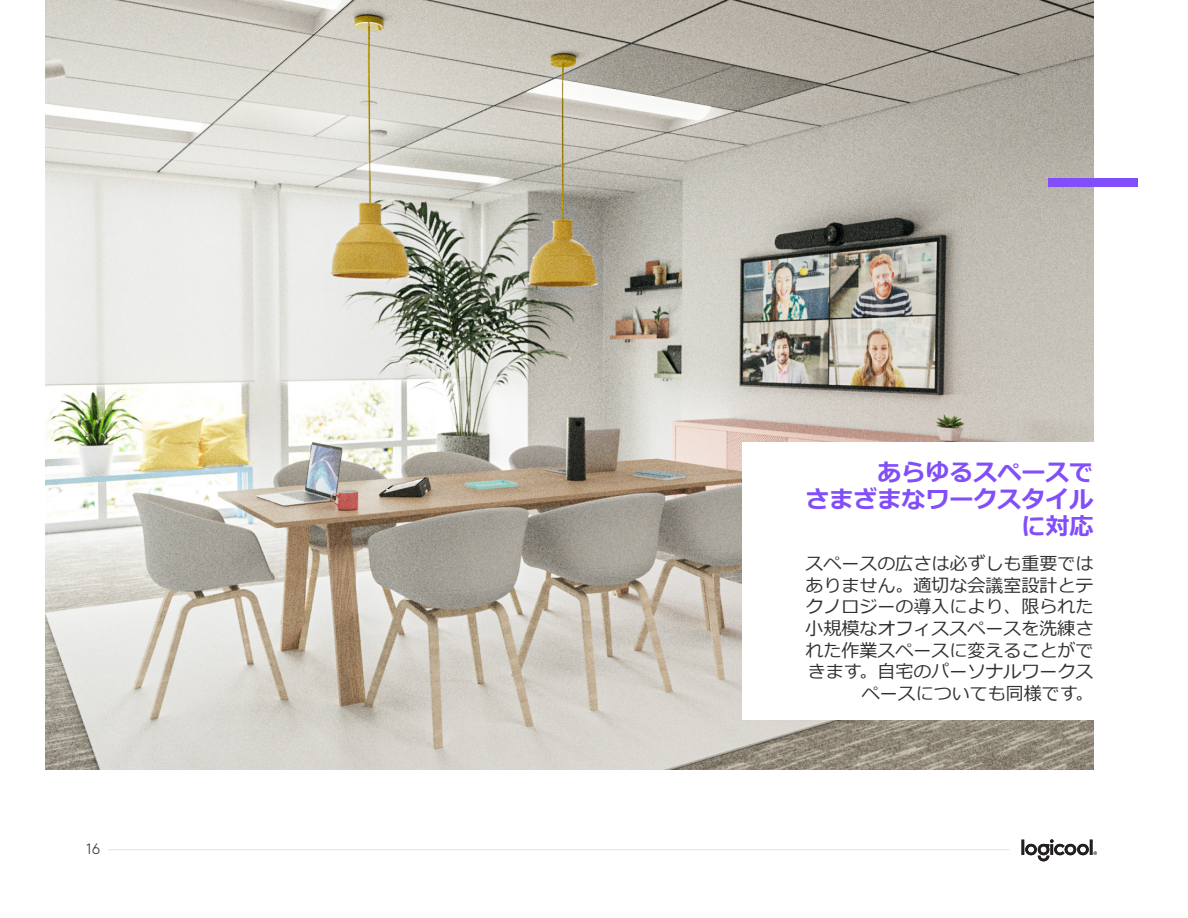
<style>
.page{position:relative;width:1188px;height:918px;background:#fff}
.page>*{position:absolute;margin:0;border:0;box-sizing:border-box;transform-origin:0 0}
.t1{font:700 24px/27px "Meiryo";color:#814efa;text-align:right}
.t2{font:18px/21.6px "Meiryo";color:#2f3132;text-align:right}
.t3{font:300 15px "Brown Pro";color:#2f3132}
</style>
<div class="page">
<img style="left:45px;top:0;width:1049px;height:770px">
<hr style="left:108px;top:849px;width:902px;height:1px;background:#e1e2e3">
<div style="left:1048px;top:178px;width:90px;height:9px;background:#814efa"></div>
<div style="left:742px;top:443px;width:446px;height:277px;background:#fff"></div>
<svg style="left:1022px;top:839px;width:75px;height:22px"></svg>
<p class="t3" style="left:86px;top:838px;width:16px">16</p>
<p class="t1" style="left:806px;top:459px;width:289px">あらゆるスペースで<br>さまざまなワークスタイルに対応</p>
<p class="t2" style="left:806px;top:553px;width:289px">スペースの広さは必ずしも重要ではありません。適切な会議室設計とテクノロジーの導入により、限られた小規模なオフィススペースを洗練された作業スペースに変えることができます。自宅のパーソナルワークスペースについても同様です。</p>
</div>
